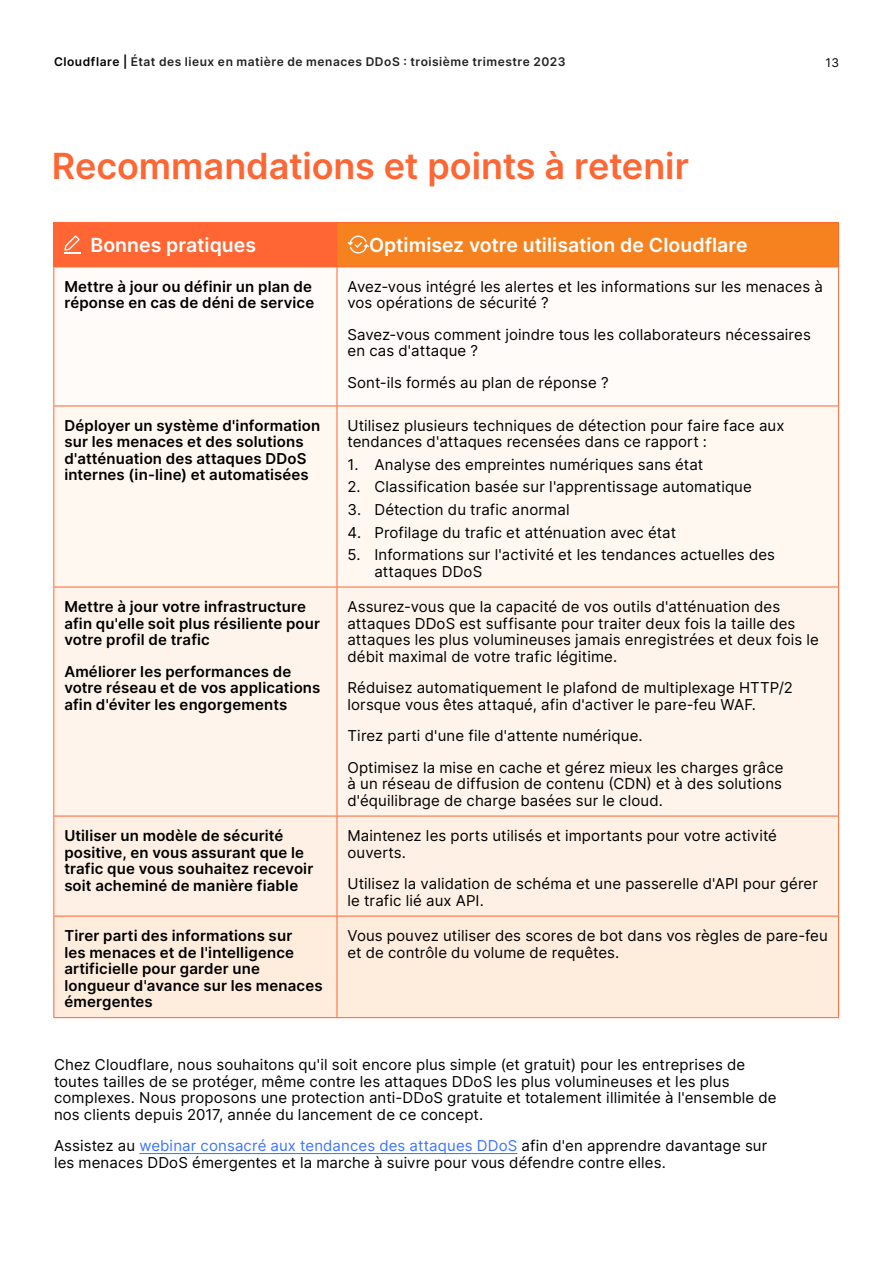
<style>
.page{position:relative;width:893px;height:1263px;background:#fff}
.page>*{position:absolute;margin:0;border:0;box-sizing:border-box;transform-origin:0 0}
.Subhead1_Orange{font:600 36px "Inter";letter-spacing:-.005em;color:#fe6633}
.Subhead1_Orange-2{font:600 19.5px "Inter";color:#fff}
.Copy{font:15px/16.5px "Inter";letter-spacing:.005em;color:#000}
.Copy-2{font:600 15px/16.5px "Inter";letter-spacing:.01em;color:#000}
.t1{font:600 12px "Inter";letter-spacing:.045em;color:#222}
.t2{font:12px "Inter";color:#000}
.s1{color:#000}
.s2{color:#3e74ff}
</style>
<div class="page">
<hr style="left:139px;top:1153px;width:378px;height:1px;background:#3e74ff">
<div style="left:54px;top:223px;width:283px;height:44px;background:#f63"></div>
<div style="left:337px;top:223px;width:502px;height:44px;background:#f6821f"></div>
<svg style="left:54px;top:268px;width:784px;height:138px"></svg>
<div style="left:54px;top:407px;width:784px;height:180px;background:#fef8f1"></div>
<div style="left:54px;top:588px;width:784px;height:228px;background:#fef4eb"></div>
<div style="left:54px;top:817px;width:784px;height:99px;background:#fef0e4"></div>
<div style="left:54px;top:917px;width:784px;height:100px;background:#feecdd"></div>
<hr style="left:53px;top:222px;width:284px;height:1px;background:#f63">
<hr style="left:53px;top:223px;width:1px;height:44px;background:#f63">
<hr style="left:337px;top:222px;width:502px;height:1px;background:#f63">
<hr style="left:337px;top:223px;width:1px;height:44px;background:#f63">
<hr style="left:838px;top:223px;width:1px;height:44px;background:#f63">
<hr style="left:53px;top:267px;width:284px;height:1px;background:#f63">
<hr style="left:53px;top:267px;width:1px;height:139px;background:#f63">
<hr style="left:337px;top:267px;width:502px;height:1px;background:#f63">
<hr style="left:337px;top:267px;width:1px;height:139px;background:#f63">
<hr style="left:838px;top:267px;width:1px;height:139px;background:#f63">
<hr style="left:53px;top:406px;width:284px;height:1px;background:#f63">
<hr style="left:53px;top:406px;width:1px;height:181px;background:#f63">
<hr style="left:337px;top:406px;width:502px;height:1px;background:#f63">
<hr style="left:337px;top:406px;width:1px;height:181px;background:#f63">
<hr style="left:838px;top:406px;width:1px;height:181px;background:#f63">
<hr style="left:53px;top:587px;width:284px;height:1px;background:#f63">
<hr style="left:53px;top:587px;width:1px;height:229px;background:#f63">
<hr style="left:337px;top:587px;width:502px;height:1px;background:#f63">
<hr style="left:337px;top:587px;width:1px;height:229px;background:#f63">
<hr style="left:838px;top:587px;width:1px;height:229px;background:#f63">
<hr style="left:53px;top:816px;width:284px;height:1px;background:#f63">
<hr style="left:53px;top:816px;width:1px;height:100px;background:#f63">
<hr style="left:337px;top:816px;width:502px;height:1px;background:#f63">
<hr style="left:337px;top:816px;width:1px;height:100px;background:#f63">
<hr style="left:838px;top:816px;width:1px;height:100px;background:#f63">
<hr style="left:53px;top:916px;width:284px;height:1px;background:#f63">
<hr style="left:53px;top:916px;width:1px;height:101px;background:#f63">
<hr style="left:337px;top:916px;width:502px;height:1px;background:#f63">
<hr style="left:337px;top:916px;width:1px;height:101px;background:#f63">
<hr style="left:838px;top:916px;width:1px;height:101px;background:#f63">
<hr style="left:53px;top:1017px;width:284px;height:1px;background:#f63">
<hr style="left:337px;top:1017px;width:502px;height:1px;background:#f63">
<svg style="left:64px;top:236px;width:17px;height:17px"></svg>
<svg style="left:347px;top:236px;width:22px;height:18px"></svg>
<p class="t1" style="left:54px;top:53px;width:513px"><span class="s1">Cloudflare |</span> État des lieux en matière de menaces DDoS : troisième trimestre 2023</p>
<p class="t2" style="left:826px;top:54px;width:15px">13</p>
<p class="Subhead1_Orange" style="left:52px;top:140px;width:639px">Recommandations et points à retenir</p>
<p class="Subhead1_Orange-2" style="left:90px;top:231px;width:167px">Bonnes pratiques</p>
<p class="Subhead1_Orange-2" style="left:369px;top:231px;width:380px">Optimisez votre utilisation de Cloudflare</p>
<p class="Copy-2" style="left:64px;top:278px;width:251px">Mettre à jour ou définir un plan de réponse en cas de déni de service</p>
<p class="Copy" style="left:347px;top:278px;width:477px">Avez-vous intégré les alertes et les informations sur les menaces à vos opérations de sécurité ?</p>
<p class="Copy" style="left:347px;top:326px;width:465px">Savez-vous comment joindre tous les collaborateurs nécessaires en cas d'attaque ?</p>
<p class="Copy" style="left:347px;top:374px;width:263px">Sont-ils formés au plan de réponse ?</p>
<p class="Copy-2" style="left:64px;top:417px;width:258px">Déployer un système d'information sur les menaces et des solutions d'atténuation des attaques DDoS internes (in-line) et automatisées</p>
<p class="Copy" style="left:347px;top:417px;width:438px">Utilisez plusieurs techniques de détection pour faire face aux tendances d'attaques recensées dans ce rapport :</p>
<p class="Copy" style="left:347px;top:456px;width:357px">1. Analyse des empreintes numériques sans état</p>
<p class="Copy" style="left:347px;top:478px;width:406px">2. Classification basée sur l'apprentissage automatique</p>
<p class="Copy" style="left:347px;top:501px;width:224px">3. Détection du trafic anormal</p>
<p class="Copy" style="left:347px;top:523px;width:330px">4. Profilage du trafic et atténuation avec état</p>
<p class="Copy" style="left:374px;top:546px;width:402px;text-indent:-27px">5. Informations sur l'activité et les tendances actuelles des attaques DDoS</p>
<p class="Copy-2" style="left:64px;top:598px;width:257px">Mettre à jour votre infrastructure afin qu'elle soit plus résiliente pour votre profil de trafic</p>
<p class="Copy-2" style="left:64px;top:662px;width:258px">Améliorer les performances de votre réseau et de vos applications afin d'éviter les engorgements</p>
<p class="Copy" style="left:347px;top:598px;width:473px">Assurez-vous que la capacité de vos outils d'atténuation des attaques DDoS est suffisante pour traiter deux fois la taille des attaques les plus volumineuses jamais enregistrées et deux fois le débit maximal de votre trafic légitime.</p>
<p class="Copy" style="left:347px;top:679px;width:447px">Réduisez automatiquement le plafond de multiplexage HTTP/2 lorsque vous êtes attaqué, afin d'activer le pare-feu WAF.</p>
<p class="Copy" style="left:347px;top:727px;width:297px">Tirez parti d'une file d'attente numérique.</p>
<p class="Copy" style="left:347px;top:758px;width:438px;text-align:justify">Optimisez la mise en cache et gérez mieux les charges grâce à un réseau de diffusion de contenu (CDN) et à des solutions d'équilibrage de charge basées sur le cloud.</p>
<p class="Copy-2" style="left:64px;top:827px;width:251px">Utiliser un modèle de sécurité positive, en vous assurant que le trafic que vous souhaitez recevoir soit acheminé de manière fiable</p>
<p class="Copy" style="left:347px;top:827px;width:431px">Maintenez les ports utilisés et importants pour votre activité ouverts.</p>
<p class="Copy" style="left:347px;top:875px;width:472px">Utilisez la validation de schéma et une passerelle d'API pour gérer le trafic lié aux API.</p>
<p class="Copy-2" style="left:64px;top:927px;width:260px">Tirer parti des informations sur<br>les menaces et de l'intelligence artificielle pour garder une longueur d'avance sur les menaces émergentes</p>
<p class="Copy" style="left:347px;top:927px;width:482px">Vous pouvez utiliser des scores de bot dans vos règles de pare-feu et de contrôle du volume de requêtes.</p>
<p class="Copy" style="left:54px;top:1056px;width:724px">Chez Cloudflare, nous souhaitons qu'il soit encore plus simple (et gratuit) pour les entreprises de toutes tailles de se protéger, même contre les attaques DDoS les plus volumineuses et les plus complexes. Nous proposons une protection anti-DDoS gratuite et totalement illimitée à l'ensemble de nos clients depuis 2017, année du lancement de ce concept.</p>
<p class="Copy" style="left:54px;top:1137px;width:715px">Assistez au <span class="s2">webinar consacré aux tendances des attaques DDoS</span> afin d'en apprendre davantage sur les menaces DDoS émergentes et la marche à suivre pour vous défendre contre elles.</p>
</div>
